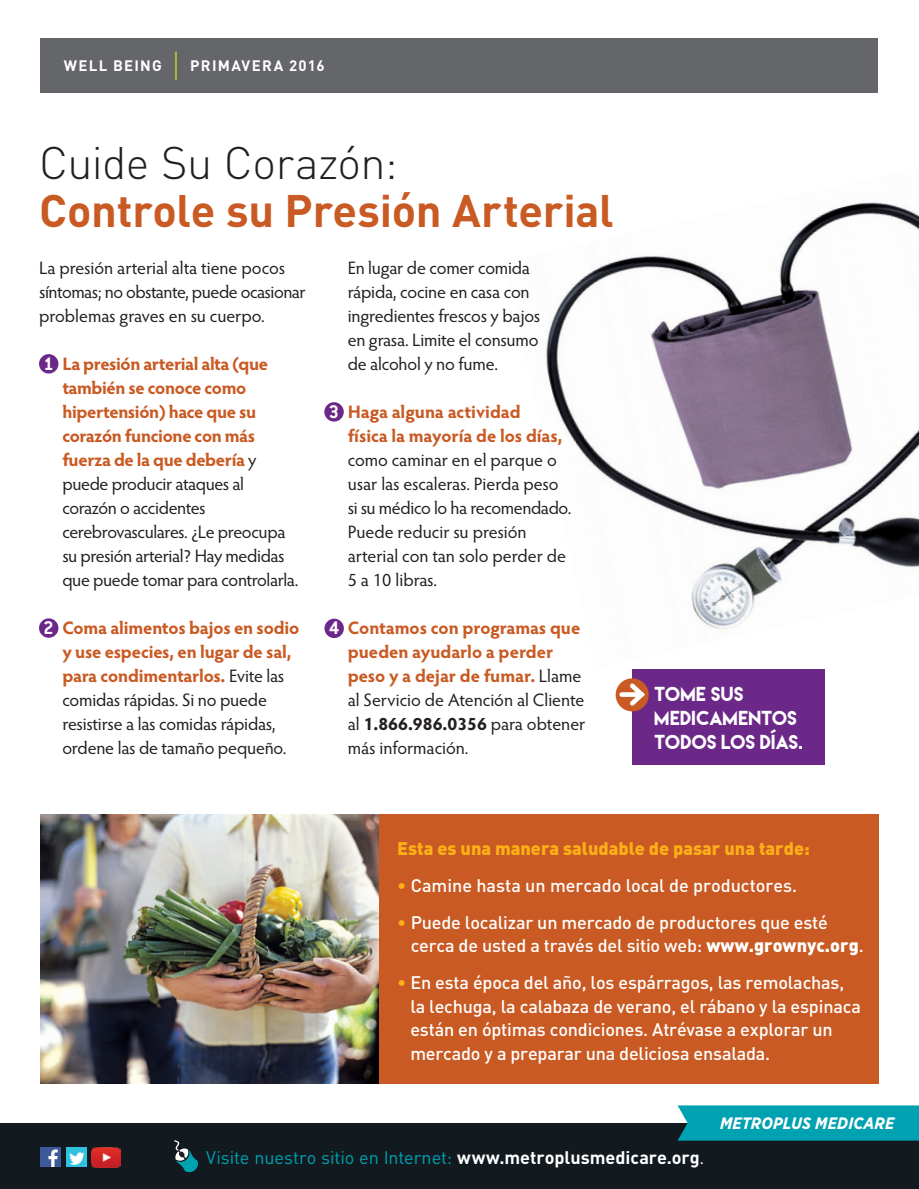
<style>
.page{position:relative;width:919px;height:1189px;background:#fff}
.page>*{position:absolute;margin:0;border:0;box-sizing:border-box;transform-origin:0 0}
.t1{font:700 45px "DIN";letter-spacing:-.005em;color:#c95a23}
.t2{font:300 45px "DIN";letter-spacing:-.01em;color:#231f20}
.t3{font:24px "The Sans Bold Caps";color:#fff}
.t4{font:700 20.1px "Conduit ITC";color:#fff}
.t5{font:18px/24px "Hypatia Sans Pro";letter-spacing:-.015em;color:#231f20}
.t6{font:500 18px/23.4px "DIN";letter-spacing:-.01em;color:#fff}
.t7{font:700 18px/24px "Hypatia Sans Pro";letter-spacing:-.005em;color:#c95a23}
.t8{font:18px "DIN";letter-spacing:-.005em;color:#00a2b2}
.t9{font:900 18px "DIN";color:#fcaf17}
.t10{font:18px/24px "Lemon Milk";letter-spacing:.015em;color:#fff}
.t11{font:italic 700 16.5px "Gotham Narrow";letter-spacing:.01em;color:#fff}
.t12{font:700 15px "DIN";letter-spacing:.08em;color:#fff}
.s1{font-family:"Fairfield LH";font-weight:500;font-size:28.5px;color:#b7cd2c}
.s2{font-family:"Conduit ITC";font-weight:700;font-size:20.1px;color:#fff}
.s3{font-weight:700;color:#c95a23}
.s4{font-family:"Conduit ITC";font-size:20.1px;color:#fff}
.s5{font-weight:400;color:#231f20}
.s6{color:#231f20}
.s7{color:#fcaf17}
.s8{font-weight:900}
.s9{font-weight:700;color:#fff}
.s10{color:#fff}
</style>
<div class="page">
<img style="left:546px;top:202px;width:372px;height:427px">
<div style="left:41px;top:38px;width:837px;height:54px;background:#656669"></div>
<div style="left:39px;top:354px;width:19px;height:19px;background:#6c2888;border-radius:50%"></div>
<div style="left:39px;top:618px;width:19px;height:19px;background:#6c2888;border-radius:50%"></div>
<div style="left:324px;top:402px;width:19px;height:19px;background:#6c2888;border-radius:50%"></div>
<div style="left:0;top:1122px;width:918px;height:66px;background:#121a20"></div>
<div style="left:677px;top:1105px;width:241px;height:35px;background:#00a2b2"></div>
<svg style="left:41px;top:1147px;width:20px;height:19px"></svg>
<img style="left:66px;top:1147px;width:20px;height:19px">
<img style="left:91px;top:1147px;width:29px;height:20px">
<div style="left:324px;top:618px;width:20px;height:20px;background:#6c2888;border-radius:50%"></div>
<div style="left:378px;top:814px;width:500px;height:269px;background:#c95a23"></div>
<img style="left:41px;top:814px;width:337px;height:269px">
<svg style="left:174px;top:1140px;width:24px;height:31px"></svg>
<div style="left:632px;top:669px;width:192px;height:96px;background:#6c2888"></div>
<svg style="left:615px;top:678px;width:33px;height:33px"></svg>
<svg style="left:621px;top:692px;width:4px;height:4px"></svg>
<svg style="left:625px;top:679px;width:23px;height:30px"></svg>
<p class="t12" style="left:64px;top:56px;width:262px">WELL BEING <span class="s1">|</span> PRIMAVERA 2016</p>
<h1 class="t2" style="left:39px;top:135px;width:360px">Cuide Su Corazón:</h1>
<h1 class="t1" style="left:39px;top:181px;width:576px">Controle su Presión Arterial</h1>
<p class="t5" style="left:39px;top:255px;width:268px">La presión arterial alta tiene pocos síntomas; no obstante, puede ocasionar problemas graves en su cuerpo.</p>
<p class="t5" style="left:62px;top:351px;width:237px;text-indent:-19px"><span class="s2">1</span> <span class="s3">La presión arterial alta (que también se conoce como hipertensión) hace que su corazón funcione con más fuerza de la que debería</span> y puede producir ataques al corazón o accidentes cerebrovasculares. ¿Le preocupa su presión arterial? Hay medidas que puede tomar para controlarla.</p>
<p class="t5" style="left:62px;top:615px;width:238px;text-indent:-19px"><span class="s2">2</span> <span class="s3">Coma alimentos bajos en sodio y use especies, en lugar de sal, para condimentarlos.</span> Evite las comidas rápidas. Si no puede resistirse a las comidas rápidas, ordene las de tamaño pequeño.</p>
<p class="t5" style="left:347px;top:255px;width:194px">En lugar de comer comida rápida, cocine en casa con ingredientes frescos y bajos en grasa. Limite el consumo de alcohol y no fume.</p>
<p class="t7" style="left:347px;top:398px;width:216px;text-indent:-19px"><span class="s4">3</span> Haga alguna actividad física la mayoría de los días,</p>
<p class="t5" style="left:347px;top:447px;width:225px">como caminar en el parque o usar las escaleras. Pierda peso si su médico lo ha recomendado.<br>Puede reducir su presión arterial con tan solo perder de<br>5 a 10 libras.</p>
<p class="t7" style="left:347px;top:614px;width:239px">Contamos con programas que pueden ayudarlo a perder peso y a dejar de fumar. <span class="s5">Llame al Servicio de Atención al Cliente al</span> <span class="s6">1.866.986.0356</span> <span class="s5">para obtener más información.</span></p>
<p class="t4" style="left:329px;top:616px;width:12px">4</p>
<p class="t10" style="left:654px;top:682px;width:150px">TOME SUS<br>MEDICAMENTOS<br>TODOS LOS DIAS.</p>
<h2 class="t3" style="left:768px;top:718px;width:11px">´</h2>
<p class="t9" style="left:397px;top:835px;width:414px">Esta es una manera saludable de pasar una tarde:</p>
<p class="t6" style="left:397px;top:872px;width:401px"><span class="s7">•</span> Camine hasta un mercado local de productores.</p>
<p class="t6" style="left:410px;top:909px;width:454px;text-indent:-14px"><span class="s7">•</span> Puede localizar un mercado de productores que esté cerca de usted a través del sitio web: <span class="s8">www.grownyc.org</span>.</p>
<p class="t6" style="left:410px;top:969px;width:452px;text-indent:-13px"><span class="s7">•</span> En esta época del año, los espárragos, las remolachas, la lechuga, la calabaza de verano, el rábano y la espinaca están en óptimas condiciones. Atrévase a explorar un mercado y a preparar una deliciosa ensalada.</p>
<p class="t8" style="left:206px;top:1145px;width:499px">Visite nuestro sitio en Internet: <span class="s9">www.metroplusmedicare.org</span><span class="s10">.</span></p>
<p class="t11" style="left:719px;top:1112px;width:176px">METROPLUS MEDICARE</p>
</div>
